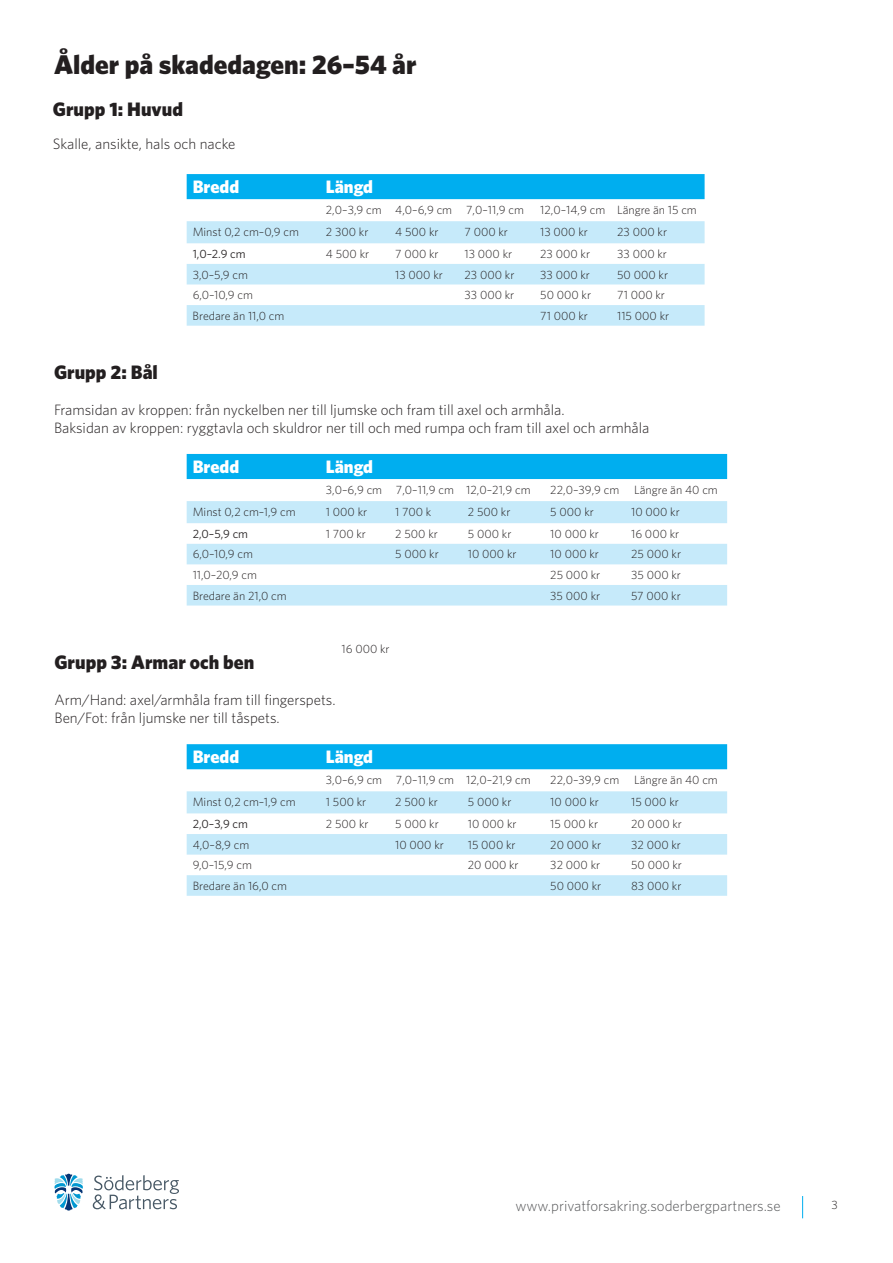
<style>
.page{position:relative;width:893px;height:1263px;background:#fff}
.page>*{position:absolute;margin:0;border:0;box-sizing:border-box;transform-origin:0 0}
.t1{font:900 27px "Whitney";color:#231f20}
.t2{font:900 19.5px "Whitney";color:#231f20}
.Styckeformat_1{font:900 18px "Whitney";color:#fff}
.t3{font:300 15px "Whitney";color:#231f20}
.t4{font:300 15px "Whitney";color:#57585a}
.t5{font:300 12px "Whitney";color:#231f20}
.t6{font:12px "Whitney";color:#231f20}
</style>
<div class="page">
<svg style="left:802px;top:1196px;width:1px;height:22px"></svg>
<svg style="left:93px;top:1175px;width:86px;height:34px"></svg>
<svg style="left:54px;top:1174px;width:29px;height:36px"></svg>
<div style="left:187px;top:174px;width:518px;height:25px;background:#00aeef"></div>
<svg style="left:187px;top:221px;width:518px;height:105px;fill:#c6eafa"></svg>
<div style="left:187px;top:454px;width:540px;height:25px;background:#00aeef"></div>
<svg style="left:187px;top:501px;width:540px;height:104px;fill:#c6eafa"></svg>
<div style="left:187px;top:744px;width:540px;height:25px;background:#00aeef"></div>
<svg style="left:187px;top:791px;width:540px;height:105px;fill:#c6eafa"></svg>
<p class="t1" style="left:54px;top:48px;width:364px">Ålder på skadedagen: 26–54 år</p>
<p class="t2" style="left:53px;top:97px;width:132px">Grupp 1: Huvud</p>
<p class="t3" style="left:53px;top:135px;width:184px">Skalle, ansikte, hals och nacke</p>
<p class="Styckeformat_1" style="left:193px;top:176px;width:48px">Bredd</p>
<p class="Styckeformat_1" style="left:326px;top:176px;width:49px">Längd</p>
<p class="t5" style="left:326px;top:203px;width:57px">2,0–3,9 cm</p>
<p class="t5" style="left:395px;top:203px;width:130px">4,0–6,9 cm 7,0–11,9 cm</p>
<p class="t5" style="left:540px;top:203px;width:67px">12,0–14,9 cm</p>
<p class="t5" style="left:617px;top:203px;width:81px">Längre än 15 cm</p>
<p class="t5" style="left:193px;top:225px;width:108px">Minst 0,2 cm–0,9 cm</p>
<p class="t5" style="left:326px;top:225px;width:44px">2 300 kr</p>
<p class="t5" style="left:395px;top:225px;width:45px">4 500 kr</p>
<p class="t5" style="left:464px;top:225px;width:45px">7 000 kr</p>
<p class="t5" style="left:540px;top:225px;width:49px">13 000 kr</p>
<p class="t5" style="left:617px;top:225px;width:51px">23 000 kr</p>
<p class="t6" style="left:193px;top:247px;width:54px">1,0–2.9 cm</p>
<p class="t5" style="left:326px;top:247px;width:45px">4 500 kr</p>
<p class="t5" style="left:395px;top:247px;width:45px">7 000 kr</p>
<p class="t5" style="left:464px;top:247px;width:49px">13 000 kr</p>
<p class="t5" style="left:540px;top:247px;width:51px">23 000 kr</p>
<p class="t5" style="left:617px;top:247px;width:51px">33 000 kr</p>
<p class="t5" style="left:193px;top:267px;width:57px">3,0–5,9 cm</p>
<p class="t5" style="left:395px;top:267px;width:49px">13 000 kr</p>
<p class="t5" style="left:464px;top:267px;width:51px">23 000 kr</p>
<p class="t5" style="left:540px;top:267px;width:51px">33 000 kr</p>
<p class="t5" style="left:617px;top:267px;width:52px">50 000 kr</p>
<p class="t5" style="left:193px;top:288px;width:62px">6,0–10,9 cm</p>
<p class="t5" style="left:464px;top:288px;width:51px">33 000 kr</p>
<p class="t5" style="left:540px;top:288px;width:52px">50 000 kr</p>
<p class="t5" style="left:617px;top:288px;width:49px">71 000 kr</p>
<p class="t5" style="left:193px;top:308px;width:93px">Bredare än 11,0 cm</p>
<p class="t5" style="left:540px;top:308px;width:49px">71 000 kr</p>
<p class="t5" style="left:617px;top:308px;width:53px">115 000 kr</p>
<p class="t2" style="left:54px;top:360px;width:105px">Grupp 2: Bål</p>
<p class="t3" style="left:54px;top:401px;width:512px">Framsidan av kroppen: från nyckelben ner till ljumske och fram till axel och armhåla.</p>
<p class="t3" style="left:54px;top:419px;width:597px">Baksidan av kroppen: ryggtavla och skuldror ner till och med rumpa och fram till axel och armhåla</p>
<p class="Styckeformat_1" style="left:193px;top:456px;width:48px">Bredd</p>
<p class="Styckeformat_1" style="left:326px;top:456px;width:49px">Längd</p>
<p class="t5" style="left:326px;top:483px;width:206px">3,0–6,9 cm 7,0–11,9 cm 12,0–21,9 cm</p>
<p class="t5" style="left:550px;top:483px;width:169px">22,0–39,9 cm Längre än 40 cm</p>
<p class="t5" style="left:193px;top:504px;width:104px">Minst 0,2 cm–1,9 cm</p>
<p class="t5" style="left:326px;top:504px;width:43px">1 000 kr</p>
<p class="t5" style="left:395px;top:504px;width:38px">1 700 k</p>
<p class="t5" style="left:468px;top:504px;width:44px">2 500 kr</p>
<p class="t5" style="left:550px;top:504px;width:45px">5 000 kr</p>
<p class="t5" style="left:631px;top:504px;width:50px">10 000 kr</p>
<p class="t6" style="left:193px;top:526px;width:57px">2,0–5,9 cm</p>
<p class="t5" style="left:326px;top:527px;width:42px">1 700 kr</p>
<p class="t5" style="left:395px;top:527px;width:44px">2 500 kr</p>
<p class="t5" style="left:468px;top:527px;width:45px">5 000 kr</p>
<p class="t5" style="left:550px;top:527px;width:50px">10 000 kr</p>
<p class="t5" style="left:631px;top:527px;width:50px">16 000 kr</p>
<p class="t5" style="left:193px;top:547px;width:62px">6,0–10,9 cm</p>
<p class="t5" style="left:395px;top:547px;width:45px">5 000 kr</p>
<p class="t5" style="left:468px;top:547px;width:50px">10 000 kr</p>
<p class="t5" style="left:550px;top:547px;width:50px">10 000 kr</p>
<p class="t5" style="left:631px;top:547px;width:51px">25 000 kr</p>
<p class="t5" style="left:193px;top:568px;width:66px">11,0–20,9 cm</p>
<p class="t5" style="left:550px;top:568px;width:51px">25 000 kr</p>
<p class="t5" style="left:631px;top:568px;width:51px">35 000 kr</p>
<p class="t5" style="left:193px;top:588px;width:95px">Bredare än 21,0 cm</p>
<p class="t5" style="left:550px;top:588px;width:51px">35 000 kr</p>
<p class="t5" style="left:631px;top:588px;width:51px">57 000 kr</p>
<p class="t5" style="left:341px;top:642px;width:50px">16 000 kr</p>
<p class="t2" style="left:54px;top:650px;width:201px">Grupp 3: Armar och ben</p>
<p class="t3" style="left:54px;top:691px;width:283px">Arm/Hand: axel/armhåla fram till fingerspets.</p>
<p class="t3" style="left:54px;top:709px;width:227px">Ben/Fot: från ljumske ner till tåspets.</p>
<p class="Styckeformat_1" style="left:193px;top:746px;width:48px">Bredd</p>
<p class="Styckeformat_1" style="left:326px;top:746px;width:49px">Längd</p>
<p class="t5" style="left:326px;top:773px;width:206px">3,0–6,9 cm 7,0–11,9 cm 12,0–21,9 cm</p>
<p class="t5" style="left:550px;top:773px;width:169px">22,0–39,9 cm Längre än 40 cm</p>
<p class="t5" style="left:193px;top:795px;width:104px">Minst 0,2 cm–1,9 cm</p>
<p class="t5" style="left:326px;top:795px;width:42px">1 500 kr</p>
<p class="t5" style="left:395px;top:795px;width:44px">2 500 kr</p>
<p class="t5" style="left:468px;top:795px;width:45px">5 000 kr</p>
<p class="t5" style="left:550px;top:795px;width:50px">10 000 kr</p>
<p class="t5" style="left:631px;top:795px;width:49px">15 000 kr</p>
<p class="t6" style="left:193px;top:817px;width:57px">2,0–3,9 cm</p>
<p class="t5" style="left:326px;top:817px;width:44px">2 500 kr</p>
<p class="t5" style="left:395px;top:817px;width:45px">5 000 kr</p>
<p class="t5" style="left:468px;top:817px;width:50px">10 000 kr</p>
<p class="t5" style="left:550px;top:817px;width:49px">15 000 kr</p>
<p class="t5" style="left:631px;top:817px;width:52px">20 000 kr</p>
<p class="t5" style="left:193px;top:837px;width:58px">4,0–8,9 cm</p>
<p class="t5" style="left:395px;top:837px;width:50px">10 000 kr</p>
<p class="t5" style="left:468px;top:837px;width:49px">15 000 kr</p>
<p class="t5" style="left:550px;top:837px;width:52px">20 000 kr</p>
<p class="t5" style="left:631px;top:837px;width:51px">32 000 kr</p>
<p class="t5" style="left:193px;top:858px;width:61px">9,0–15,9 cm</p>
<p class="t5" style="left:468px;top:858px;width:52px">20 000 kr</p>
<p class="t5" style="left:550px;top:858px;width:51px">32 000 kr</p>
<p class="t5" style="left:631px;top:858px;width:52px">50 000 kr</p>
<p class="t5" style="left:193px;top:879px;width:96px">Bredare än 16,0 cm</p>
<p class="t5" style="left:550px;top:879px;width:52px">50 000 kr</p>
<p class="t5" style="left:631px;top:879px;width:52px">83 000 kr</p>
<p class="t4" style="left:515px;top:1197px;width:267px">www.privatforsakring.soderbergpartners.se</p>
<p class="t5" style="left:831px;top:1197px;width:8px">3</p>
</div>
